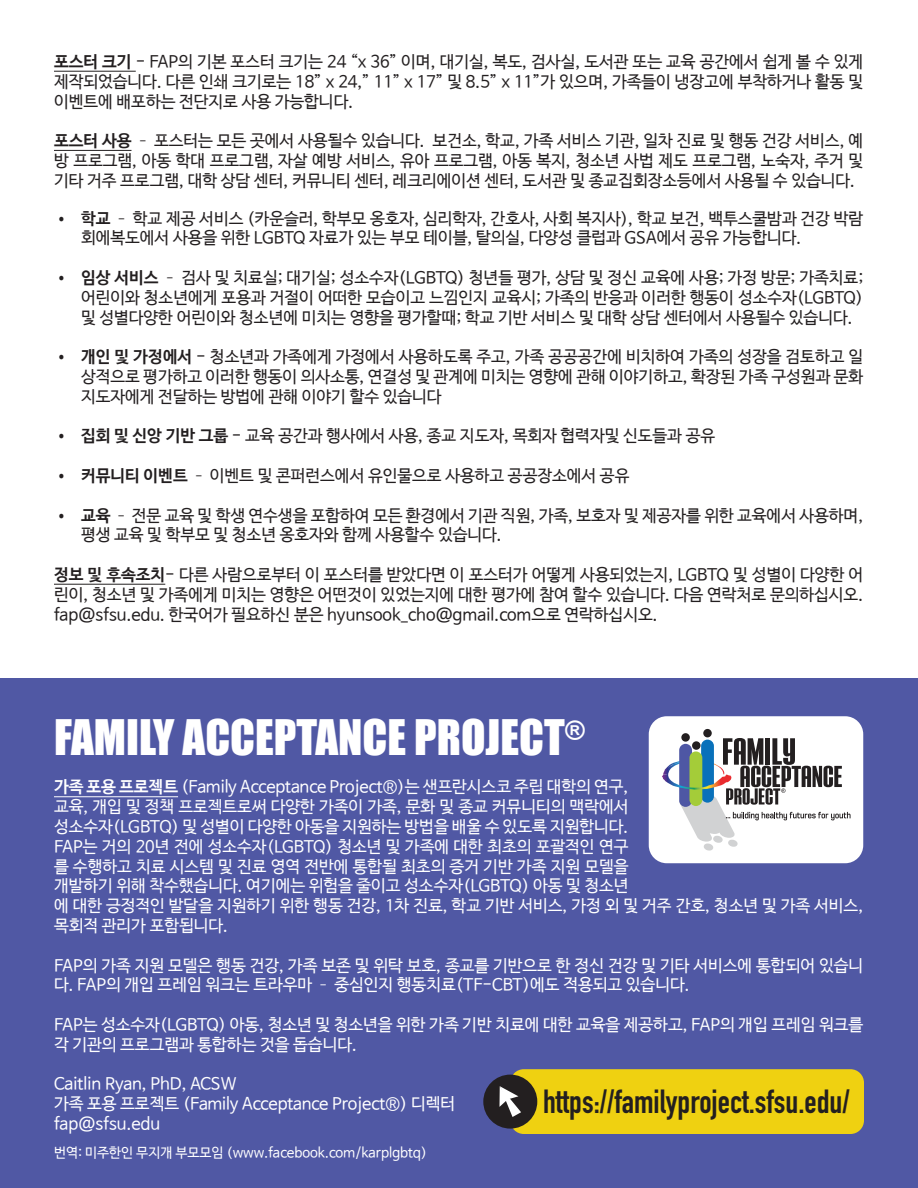
<style>
.page{position:relative;width:918px;height:1188px;background:#fff}
.page>*{position:absolute;margin:0;border:0;box-sizing:border-box;transform-origin:0 0}
.t1{font:45px "Impact";color:#fff}
.t2{font:700 33px "DIN Condensed";color:#231f20}
.t3{font:16.5px/19.8px "Nanum Barun Gothic";color:#231f20;text-align:justify}
.t4{font:16.5px/19.8px "Nanum Barun Gothic";color:#fff}
.t5{font:13.5px "Nanum Barun Gothic";color:#fff}
.s1{font-weight:700}
</style>
<div class="page">
<div style="left:0;top:678px;width:918px;height:510px;background:#5058a4"></div>
<div style="left:510px;top:1069px;width:354px;height:65px;background:#efd111;border-radius:14px"></div>
<div style="left:483px;top:1075px;width:54px;height:54px;background:#231f20;border-radius:50%"></div>
<svg style="left:499px;top:1086px;width:22px;height:31px"></svg>
<div style="left:649px;top:716px;width:214px;height:147px;background:#fff;border-radius:18px"></div>
<div style="left:681px;top:733px;width:9px;height:9px;background:#231f20;border-radius:50%"></div>
<div style="left:703px;top:729px;width:9px;height:8px;background:#231f20;border-radius:50%"></div>
<svg style="left:662px;top:738px;width:189px;height:113px"></svg>
<hr style="left:54px;top:71px;width:82px;height:1px;background:#231f20">
<hr style="left:54px;top:150px;width:78px;height:1px;background:#231f20">
<hr style="left:54px;top:584px;width:111px;height:1px;background:#231f20">
<hr style="left:54px;top:796px;width:124px;height:1px;background:#fff">
<p class="t3" style="left:54px;top:52px;width:811px"><span class="s1">포스터 크기</span> - FAP의 기본 포스터 크기는 24 “x 36” 이며, 대기실, 복도, 검사실, 도서관 또는 교육 공간에서 쉽게 볼 수 있게 제작되었습니다. 다른 인쇄 크기로는 18” x 24,” 11” x 17” 및 8.5” x 11”가 있으며, 가족들이 냉장고에 부착하거나 활동 및 이벤트에 배포하는 전단지로 사용 가능합니다.</p>
<p class="t3" style="left:54px;top:132px;width:811px"><span class="s1">포스터 사용</span> – 포스터는 모든 곳에서 사용될수 있습니다. 보건소, 학교, 가족 서비스 기관, 일차 진료 및 행동 건강 서비스, 예 방 프로그램, 아동 학대 프로그램, 자살 예방 서비스, 유아 프로그램, 아동 복지, 청소년 사법 제도 프로그램, 노숙자, 주거 및 기타 거주 프로그램, 대학 상담 센터, 커뮤니티 센터, 레크리에이션 센터, 도서관 및 종교집회장소등에서 사용될 수 있습니다.</p>
<p class="t3" style="left:81px;top:209px;width:784px;text-indent:-27px"><span class="s1">• 학교</span> – 학교 제공 서비스 (카운슬러, 학부모 옹호자, 심리학자, 간호사, 사회 복지사), 학교 보건, 백투스쿨밤과 건강 박람 회에복도에서 사용을 위한 LGBTQ 자료가 있는 부모 테이블, 탈의실, 다양성 클럽과 GSA에서 공유 가능합니다.</p>
<p class="t3" style="left:81px;top:268px;width:784px;text-indent:-27px"><span class="s1">• 임상 서비스</span> – 검사 및 치료실; 대기실; 성소수자(LGBTQ) 청년들 평가, 상담 및 정신 교육에 사용; 가정 방문; 가족치료; 어린이와 청소년에게 포용과 거절이 어떠한 모습이고 느낌인지 교육시; 가족의 반응과 이러한 행동이 성소수자(LGBTQ) 및 성별다양한 어린이와 청소년에 미치는 영향을 평가할때; 학교 기반 서비스 및 대학 상담 센터에서 사용될수 있습니다.</p>
<p class="t3" style="left:81px;top:348px;width:784px;text-indent:-27px"><span class="s1">• 개인 및 가정에서</span> - 청소년과 가족에게 가정에서 사용하도록 주고, 가족 공공공간에 비치하여 가족의 성장을 검토하고 일 상적으로 평가하고 이러한 행동이 의사소통, 연결성 및 관계에 미치는 영향에 관해 이야기하고, 확장된 가족 구성원과 문화 지도자에게 전달하는 방법에 관해 이야기 할수 있습니다</p>
<p class="t3" style="left:54px;top:427px;width:663px"><span class="s1">• 집회 및 신앙 기반 그룹</span> - 교육 공간과 행사에서 사용, 종교 지도자, 목회자 협력자및 신도들과 공유</p>
<p class="t3" style="left:54px;top:466px;width:577px"><span class="s1">• 커뮤니티 이벤트</span> – 이벤트 및 콘퍼런스에서 유인물으로 사용하고 공공장소에서 공유</p>
<p class="t3" style="left:81px;top:506px;width:784px;text-indent:-27px"><span class="s1">• 교육</span> – 전문 교육 및 학생 연수생을 포함하여 모든 환경에서 기관 직원, 가족, 보호자 및 제공자를 위한 교육에서 사용하며, 평생 교육 및 학부모 및 청소년 옹호자와 함께 사용할수 있습니다.</p>
<p class="t3" style="left:54px;top:565px;width:811px"><span class="s1">정보 및 후속조치</span>- 다른 사람으로부터 이 포스터를 받았다면 이 포스터가 어떻게 사용되었는지, LGBTQ 및 성별이 다양한 어 린이, 청소년 및 가족에게 미치는 영향은 어떤것이 있었는지에 대한 평가에 참여 할수 있습니다. 다음 연락처로 문의하십시오. fap@sfsu.edu. 한국어가 필요하신 분은 hyunsook_cho@gmail.com으로 연락하십시오.</p>
<p class="t1" style="left:54px;top:702px;width:533px">FAMILY ACCEPTANCE PROJECT<sup>®</sup></p>
<p class="t4" style="left:54px;top:778px;width:811px"><span class="s1">가족 포용 프로젝트</span> (Family Acceptance Project®)는 샌프란시스코 주립 대학의 연구,<br>교육, 개입 및 정책 프로젝트로써 다양한 가족이 가족, 문화 및 종교 커뮤니티의 맥락에서<br>성소수자(LGBTQ) 및 성별이 다양한 아동을 지원하는 방법을 배울 수 있도록 지원합니다.<br>FAP는 거의 20년 전에 성소수자(LGBTQ) 청소년 및 가족에 대한 최초의 포괄적인 연구<br>를 수행하고 치료 시스템 및 진료 영역 전반에 통합될 최초의 증거 기반 가족 지원 모델을<br>개발하기 위해 착수했습니다. 여기에는 위험을 줄이고 성소수자(LGBTQ) 아동 및 청소년<br>에 대한 긍정적인 발달을 지원하기 위한 행동 건강, 1차 진료, 학교 기반 서비스, 가정 외 및 거주 간호, 청소년 및 가족 서비스, 목회적 관리가 포함됩니다.</p>
<p class="t4" style="left:54px;top:956px;width:811px">FAP의 가족 지원 모델은 행동 건강, 가족 보존 및 위탁 보호, 종교를 기반으로 한 정신 건강 및 기타 서비스에 통합되어 있습니 다. FAP의 개입 프레임 워크는 트라우마 – 중심인지 행동치료(TF-CBT)에도 적용되고 있습니다.</p>
<p class="t4" style="left:54px;top:1016px;width:811px">FAP는 성소수자(LGBTQ) 아동, 청소년 및 청소년을 위한 가족 기반 치료에 대한 교육을 제공하고, FAP의 개입 프레임 워크를 각 기관의 프로그램과 통합하는 것을 돕습니다.</p>
<p class="t4" style="left:54px;top:1075px;width:184px">Caitlin Ryan, PhD, ACSW</p>
<p class="t4" style="left:54px;top:1095px;width:403px">가족 포용 프로젝트 (Family Acceptance Project®) 디렉터</p>
<p class="t4" style="left:54px;top:1115px;width:108px">fap@sfsu.edu</p>
<p class="t5" style="left:54px;top:1146px;width:375px">번역: 미주한인 무지개 부모모임 (www.facebook.com/karplgbtq)</p>
<p class="t2" style="left:543px;top:1080px;width:308px">https://familyproject.sfsu.edu/</p>
</div>
